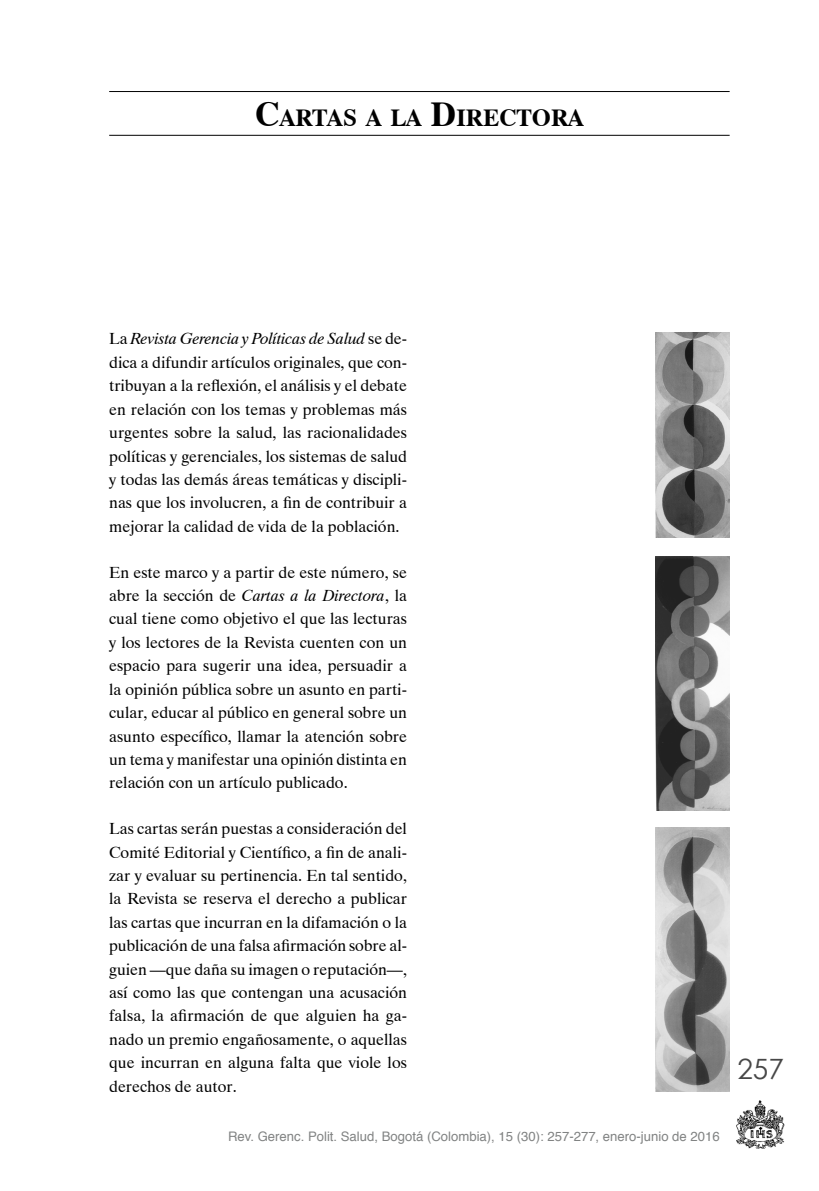
<style>
.page{position:relative;width:819px;height:1191px;background:#fff}
.page>*{position:absolute;margin:0;border:0;box-sizing:border-box;transform-origin:0 0}
.t1{font:28px "Century Gothic";color:#474747}
.t2{font:700 24.5px "Dutch 801 BT";color:#000}
.t3{font:16.1px/23.4px "Dutch 801 BT";color:#000;text-align:justify}
.t4{font:13.12px "Helvetica";color:#818383}
.s1{font-size:35px}
.s2{font-style:italic}
</style>
<div class="page">
<img style="left:736px;top:1100px;width:49px;height:49px">
<hr style="left:109px;top:91px;width:620px;height:1px;background:#000">
<hr style="left:109px;top:135px;width:620px;height:1px;background:#000">
<img style="left:655px;top:332px;width:74px;height:206px">
<img style="left:655px;top:556px;width:74px;height:255px">
<img style="left:655px;top:827px;width:74px;height:264px">
<h2 class="t2" style="left:255px;top:103px;width:330px"><span class="s1">C</span>ARTAS A LA <span class="s1">D</span>IRECTORA</h2>
<p class="t3" style="left:109px;top:326px;width:299px">La <span class="s2">Revista Gerencia y Políticas de Salud</span> se de&shy;dica a difundir artículos originales, que con&shy;tribuyan a la reflexión, el análisis y el debate en relación con los temas y problemas más urgentes sobre la salud, las racionalidades políticas y gerenciales, los sistemas de salud y todas las demás áreas temáticas y discipli&shy;nas que los involucren, a fin de contribuir a mejorar la calidad de vida de la población.</p>
<p class="t3" style="left:109px;top:559px;width:299px">En este marco y a partir de este número, se abre la sección de <span class="s2">Cartas a la Directora</span>, la cual tiene como objetivo el que las lecturas y los lectores de la Revista cuenten con un espacio para sugerir una idea, persuadir a la opinión pública sobre un asunto en parti&shy;cular, educar al público en general sobre un asunto específico, llamar la atención sobre un tema y manifestar una opinión distinta en relación con un artículo publicado.</p>
<p class="t3" style="left:109px;top:816px;width:299px">Las cartas serán puestas a consideración del Comité Editorial y Científico, a fin de anali&shy;zar y evaluar su pertinencia. En tal sentido, la Revista se reserva el derecho a publicar las cartas que incurran en la difamación o la publicación de una falsa afirmación sobre al&shy;guien —que daña su imagen o reputación—, así como las que contengan una acusación falsa, la afirmación de que alguien ha ga&shy;nado un premio engañosamente, o aquellas que incurran en alguna falta que viole los derechos de autor.</p>
<p class="t4" style="left:228px;top:1125px;width:493px">Rev. Gerenc. Polit. Salud, Bogotá (Colombia), 15 (30): 257-277, enero-junio de 2016</p>
<h1 class="t1" style="left:737px;top:1051px;width:48px">257</h1>
</div>
